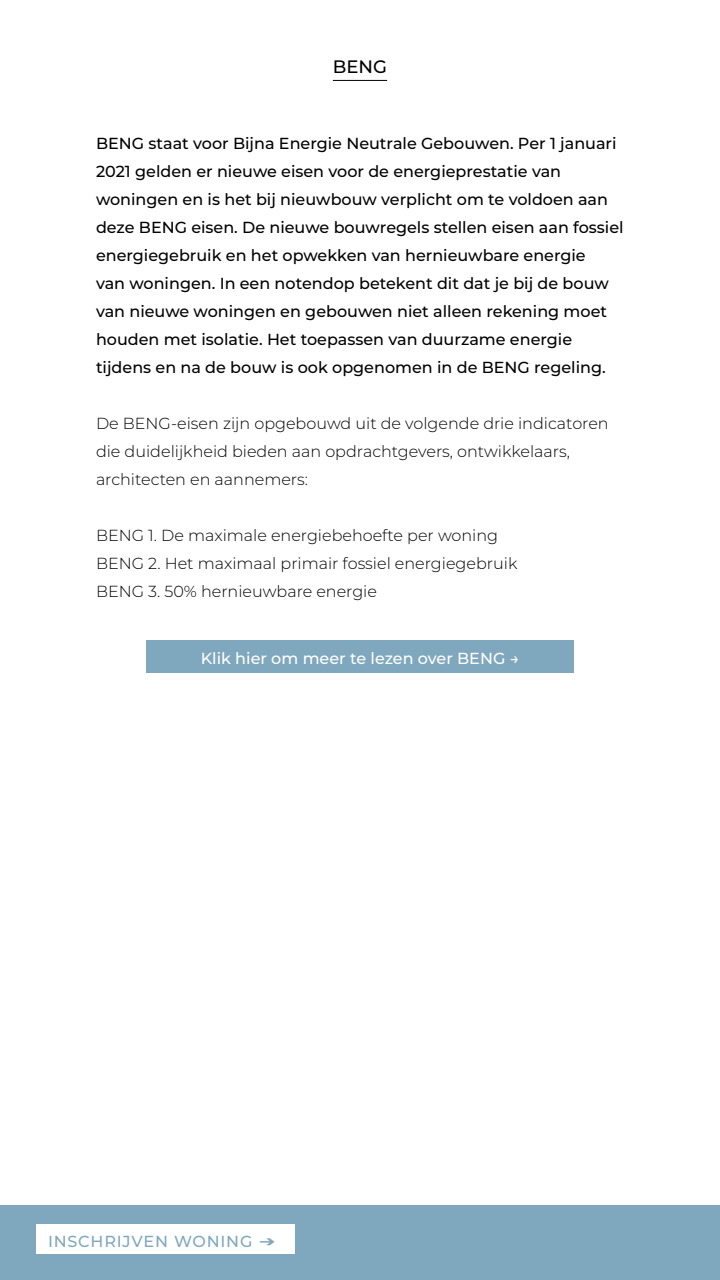
<style>
.page{position:relative;width:720px;height:1280px;background:#fff}
.page>*{position:absolute;margin:0;border:0;box-sizing:border-box;transform-origin:0 0}
.t1{font:500 18px "Montserrat";color:#000}
.t2{font:500 16px/28px "Montserrat";color:#000}
.t3{font:300 16px/28px "Montserrat";color:#000}
.t4{font:500 16px "Montserrat";color:#fff}
.t5{font:500 16px "Montserrat";letter-spacing:.05em;color:#7fa8be}
.s1{font-weight:600}
</style>
<div class="page">
<div style="left:146px;top:640px;width:428px;height:33px;background:#7fa8be"></div>
<hr style="left:333px;top:80px;width:54px;height:1px;background:#000">
<div style="left:0;top:1205px;width:720px;height:75px;background:#7fa8be"></div>
<div style="left:36px;top:1224px;width:259px;height:30px;background:#fff"></div>
<p class="t1" style="left:333px;top:54px;width:56px">BENG</p>
<p class="t2" style="left:96px;top:129px;width:529px">BENG staat voor Bijna Energie Neutrale Gebouwen. Per 1 januari 2021 gelden er nieuwe eisen voor de energieprestatie van woningen en is het bij nieuwbouw verplicht om te voldoen aan deze BENG eisen. De nieuwe bouwregels stellen eisen aan fossiel energiegebruik en het opwekken van hernieuwbare energie<br>van woningen. In een notendop betekent dit dat je bij de bouw van nieuwe woningen en gebouwen niet alleen rekening moet houden met isolatie. Het toepassen van duurzame energie tijdens en na de bouw is ook opgenomen in de BENG regeling.</p>
<p class="t3" style="left:96px;top:409px;width:514px">De BENG-eisen zijn opgebouwd uit de volgende drie indicatoren die duidelijkheid bieden aan opdrachtgevers, ontwikkelaars, architecten en aannemers:</p>
<p class="t3" style="left:96px;top:521px;width:423px">BENG 1. De maximale energiebehoefte per woning<br>BENG 2. Het maximaal primair fossiel energiegebruik<br>BENG 3. 50% hernieuwbare energie</p>
<p class="t4" style="left:201px;top:647px;width:320px">Klik hier om meer te lezen over BENG →</p>
<p class="t5" style="left:48px;top:1230px;width:231px">INSCHRIJVEN WONING <span class="s1">→</span></p>
</div>
